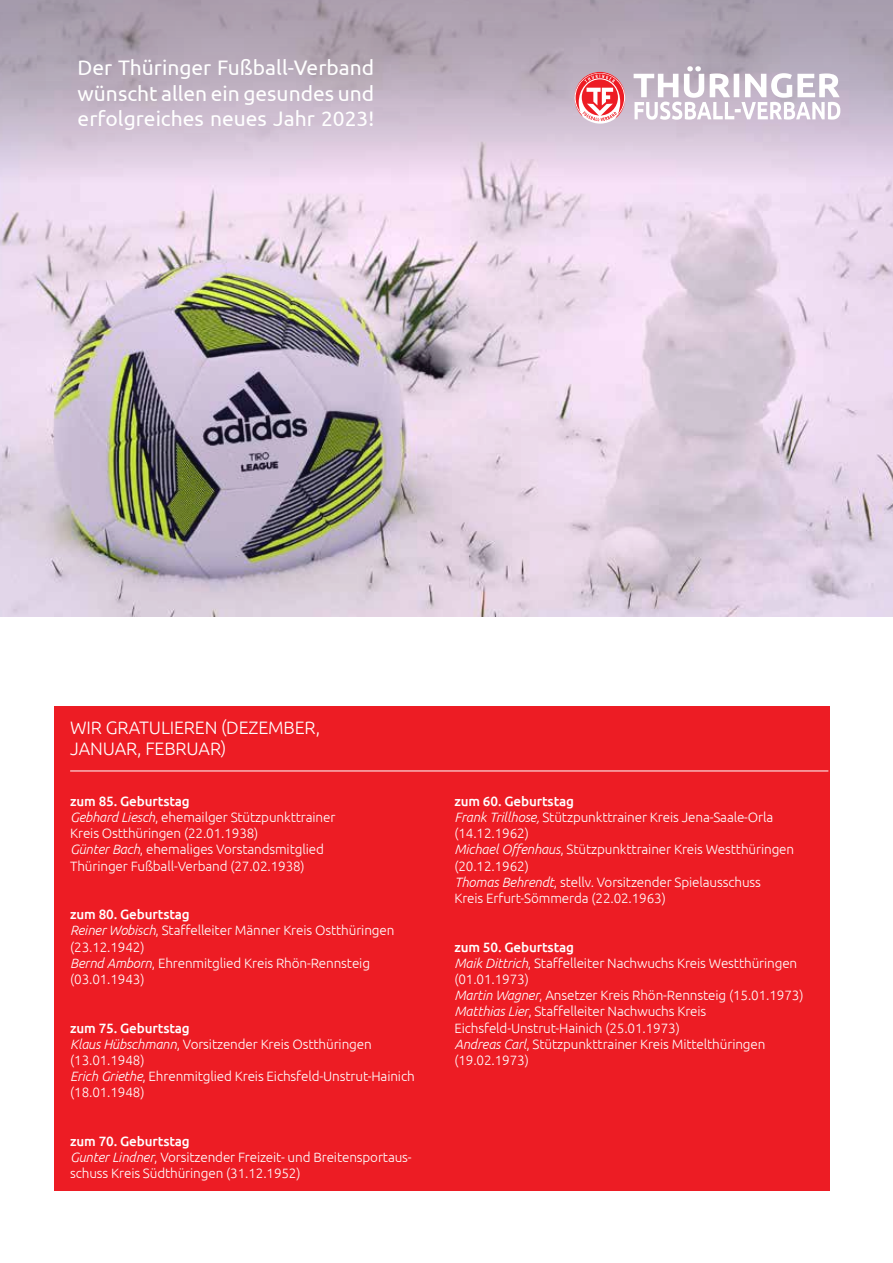
<style>
.page{position:relative;width:893px;height:1263px;background:#fff}
.page>*{position:absolute;margin:0;border:0;box-sizing:border-box;transform-origin:0 0}
.t1{font:21px/25.2px "Ubuntu";color:#fff;text-align:justify}
.t2{font:300 18px/21.6px "Ubuntu";letter-spacing:-.01em;color:#fff}
.t3{font:300 13.5px/16.2px "Ubuntu";letter-spacing:-.01em;color:#fff}
.s1{font-weight:500}
.s2{font-style:italic}
</style>
<div class="page">
<div style="left:54px;top:706px;width:775px;height:485px;background:#ed1c24"></div>
<hr style="left:70px;top:770px;width:758px;height:1px;background:#fff">
<img style="left:0;top:183px;width:893px;height:434px">
<svg style="left:0;top:0;width:893px;height:183px;background:#c4b5c7"></svg>
<svg style="left:574px;top:72px;width:52px;height:53px"></svg>
<svg style="left:634px;top:66px;width:206px;height:54px"></svg>
<h1 class="t1" style="left:78px;top:55px;width:298px">Der Thüringer Fußball-Verband wünscht allen ein gesundes und erfolgreiches neues Jahr 2023!</h1>
<h2 class="t2" style="left:70px;top:716px;width:252px">WIR GRATULIEREN (DEZEMBER,<br>JANUAR, FEBRUAR)</h2>
<p class="t3" style="left:70px;top:792px;width:267px"><span class="s1">zum 85. Geburtstag<br></span><span class="s2">Gebhard Liesch</span>, ehemailger Stützpunkttrainer Kreis Ostthüringen (22.01.1938)<br><span class="s2">Günter Bach</span>, ehemaliges Vorstandsmitglied Thüringer Fußball-Verband (27.02.1938)</p>
<p class="t3" style="left:70px;top:906px;width:326px"><span class="s1">zum 80. Geburtstag<br></span><span class="s2">Reiner Wobisch</span>, Staffelleiter Männer Kreis Ostthüringen (23.12.1942)<br><span class="s2">Bernd Amborn</span>, Ehrenmitglied Kreis Rhön-Rennsteig (03.01.1943)</p>
<p class="t3" style="left:70px;top:1019px;width:346px"><span class="s1">zum 75. Geburtstag<br></span><span class="s2">Klaus Hübschmann</span>, Vorsitzender Kreis Ostthüringen (13.01.1948)<br><span class="s2">Erich Griethe</span>, Ehrenmitglied Kreis Eichsfeld-Unstrut-Hainich (18.01.1948)</p>
<p class="t3" style="left:70px;top:1133px;width:343px"><span class="s1">zum 70. Geburtstag<br></span><span class="s2">Gunter Lindner</span>, Vorsitzender Freizeit- und Breitensportaus&shy;schuss Kreis Südthüringen (31.12.1952)</p>
<p class="t3" style="left:454px;top:792px;width:341px"><span class="s1">zum 60. Geburtstag<br></span><span class="s2">Frank Trillhose,</span> Stützpunkttrainer Kreis Jena-Saale-Orla (14.12.1962)<br><span class="s2">Michael Offenhaus</span>, Stützpunkttrainer Kreis Westthüringen (20.12.1962)<br><span class="s2">Thomas Behrendt</span>, stellv. Vorsitzender Spielausschuss<br>Kreis Erfurt-Sömmerda (22.02.1963)</p>
<p class="t3" style="left:454px;top:938px;width:351px"><span class="s1">zum 50. Geburtstag<br></span><span class="s2">Maik Dittrich</span>, Staffelleiter Nachwuchs Kreis Westthüringen (01.01.1973)<br><span class="s2">Martin Wagner</span>, Ansetzer Kreis Rhön-Rennsteig (15.01.1973)<br><span class="s2">Matthias Lier</span>, Staffelleiter Nachwuchs Kreis Eichsfeld-Unstrut-Hainich (25.01.1973)<br><span class="s2">Andreas Carl</span>, Stützpunkttrainer Kreis Mittelthüringen (19.02.1973)</p>
</div>
